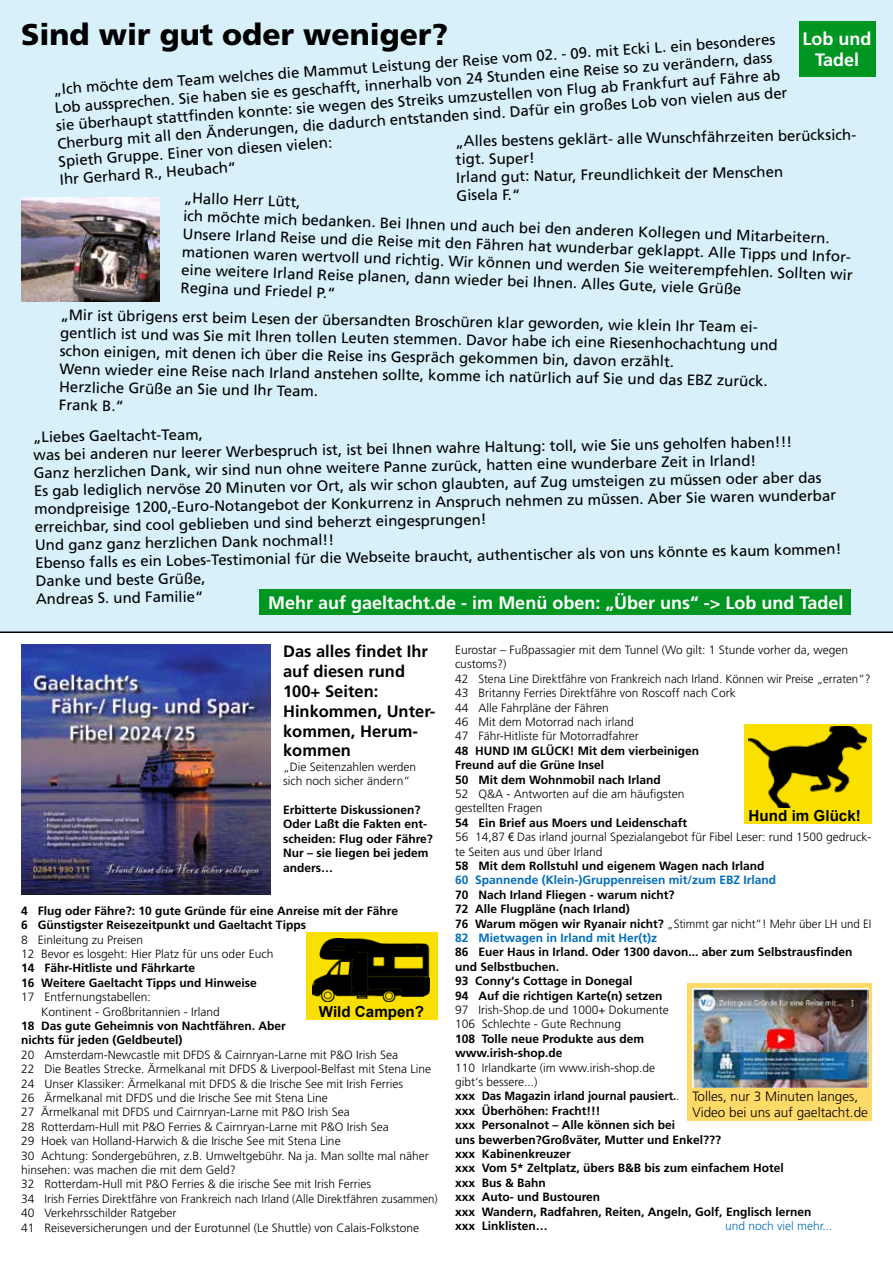
<style>
.page{position:relative;width:893px;height:1263px;background:#fff}
.page>*{position:absolute;margin:0;border:0;box-sizing:border-box;transform-origin:0 0}
.t1{font:900 30px "Frutiger";color:#000}
.t2{font:700 18px/21.6px "Frutiger";color:#fff;text-align:center}
.t3{font:700 16.5px/19.8px "Frutiger";color:#000}
.t4{font:700 15.15px "Arial";color:#000}
.t5{font:15px/18px "Frutiger";color:#000}
.t6{font:300 13.5px/16.2px "Frutiger";color:#000}
.t7{font:300 12px/14.4px "Frutiger";color:#000}
.t8{font:700 12px/14.4px "Frutiger";color:#000}
.t9{font:700 12px "Frutiger";color:#006dbb}
.t10{font:300 12px "Frutiger";color:#006dbb}
.s1{font-weight:700}
.s2{font-family:"Arial Narrow";font-weight:400}
.s3{font-weight:300}
.s4{color:#006dbb}
</style>
<div class="page">
<div style="left:0;top:0;width:893px;height:631px;background:#d7f0fa"></div>
<img style="left:21px;top:197px;width:138px;height:104px">
<img style="left:21px;top:645px;width:249px;height:249px">
<div style="left:687px;top:983px;width:185px;height:138px;background:#ffda69"></div>
<img style="left:692px;top:988px;width:176px;height:99px">
<div style="left:744px;top:724px;width:128px;height:100px;background:#f9e000"></div>
<img style="left:749px;top:726px;width:118px;height:81px">
<div style="left:307px;top:932px;width:131px;height:87px;background:#f9e000"></div>
<img style="left:312px;top:938px;width:117px;height:63px">
<div style="left:259px;top:589px;width:591px;height:25px;background:#009622"></div>
<hr style="left:0;top:631px;width:893px;height:2px;background:#000">
<div style="left:799px;top:21px;width:76px;height:56px;background:#009622"></div>
<h1 class="t1" style="left:21px;top:16px;width:428px">Sind wir gut oder weniger?</h1>
<p class="t2" style="left:803px;top:28px;width:70px">Lob und<br>Tadel</p>
<p class="t5" style="left:53px;top:81px;width:733px;rotate:-4deg">„Ich möchte dem Team welches die Mammut Leistung der Reise vom 02. - 09. mit Ecki L. ein besonderes Lob aussprechen. Sie haben sie es geschafft, innerhalb von 24 Stunden eine Reise so zu verändern, dass sie überhaupt stattfi nden konnte: sie wegen des Streiks umzustellen von Flug ab Frankfurt auf Fähre ab Cherburg mit all den Änderungen, die dadurch entstanden sind. Dafür ein großes Lob von vielen aus der Spieth Gruppe. Einer von diesen vielen:<br>Ihr Gerhard R., Heubach“</p>
<p class="t5" style="left:184px;top:189px;width:672px;rotate:2deg">„Hallo Herr Lütt,<br>ich möchte mich bedanken. Bei Ihnen und auch bei den anderen Kollegen und Mitarbeitern.<br>Unsere Irland Reise und die Reise mit den Fähren hat wunderbar geklappt. Alle Tipps und Infor&shy;mationen waren wertvoll und richtig. Wir können und werden Sie weiterempfehlen. Sollten wir eine weitere Irland Reise planen, dann wieder bei Ihnen. Alles Gute, viele Grüße<br>Regina und Friedel P.“</p>
<p class="t5" style="left:455px;top:132px;width:405px;rotate:-1deg">„Alles bestens geklärt- alle Wunschfährzeiten berücksich&shy;tigt. Super!<br>Irland gut: Natur, Freundlichkeit der Menschen<br>Gisela F.“</p>
<p class="t5" style="left:61px;top:306px;width:719px;rotate:1deg">„Mir ist übrigens erst beim Lesen der übersandten Broschüren klar geworden, wie klein Ihr Team ei&shy;gentlich ist und was Sie mit Ihren tollen Leuten stemmen. Davor habe ich eine Riesenhochachtung und schon einigen, mit denen ich über die Reise ins Gespräch gekommen bin, davon erzählt.<br>Wenn wieder eine Reise nach Irland anstehen sollte, komme ich natürlich auf Sie und das EBZ zurück.<br>Herzliche Grüße an Sie und Ihr Team.<br>Frank B.“</p>
<p class="t5" style="left:33px;top:428px;width:808px;rotate:-1deg">„Liebes Gaeltacht-Team,<br>was bei anderen nur leerer Werbespruch ist, ist bei Ihnen wahre Haltung: toll, wie Sie uns geholfen haben!!!<br>Ganz herzlichen Dank, wir sind nun ohne weitere Panne zurück, hatten eine wunderbare Zeit in Irland!<br>Es gab lediglich nervöse 20 Minuten vor Ort, als wir schon glaubten, auf Zug umsteigen zu müssen oder aber das mondpreisige 1200,-Euro-Notangebot der Konkurrenz in Anspruch nehmen zu müssen. Aber Sie waren wunderbar erreichbar, sind cool geblieben und sind beherzt eingesprungen!<br>Und ganz ganz herzlichen Dank nochmal!!<br>Ebenso falls es ein Lobes-Testimonial für die Webseite braucht, authentischer als von uns könnte es kaum kommen!<br>Danke und beste Grüße,<br>Andreas S. und Familie“</p>
<p class="t2" style="left:268px;top:592px;width:577px">Mehr auf gaeltacht.de - im Menü oben: „Über uns“ -&gt; Lob und Tadel</p>
<p class="t3" style="left:283px;top:642px;width:154px">Das alles findet Ihr auf diesen rund<br>100+ Seiten:<br>Hinkommen, Unter&shy;kommen, Herum&shy;kommen</p>
<p class="t7" style="left:283px;top:759px;width:135px">„Die Seitenzahlen werden sich noch sicher ändern“</p>
<p class="t8" style="left:283px;top:803px;width:151px">Erbitterte Diskussionen?<br>Oder Laßt die Fakten ent&shy;scheiden: Flug oder Fähre?<br>Nur – sie liegen bei jedem anders…</p>
<p class="t8" style="left:21px;top:903px;width:378px">4 Flug oder Fähre?: 10 gute Gründe für eine Anreise mit der Fähre<br>6 Günstigster Reisezeitpunkt und Gaeltacht Tipps</p>
<p class="t7" style="left:21px;top:932px;width:254px">8 Einleitung zu Preisen<br>12 Bevor es losgeht: Hier Platz für uns oder Euch</p>
<p class="t8" style="left:21px;top:961px;width:237px">14 Fähr-Hitliste und Fährkarte<br>16 Weitere Gaeltacht Tipps und Hinweise</p>
<p class="t7" style="left:41px;top:990px;width:180px;text-indent:-20px">17 Entfernungstabellen:<br>Kontinent - Großbritannien - Irland</p>
<p class="t8" style="left:21px;top:1019px;width:266px">18 Das gute Geheimnis von Nachtfähren. Aber nichts für jeden (Geldbeutel)</p>
<p class="t7" style="left:21px;top:1047px;width:418px">20 Amsterdam-Newcastle mit DFDS &amp; Cairnryan-Larne mit P&amp;O Irish Sea<br>22 Die Beatles Strecke. Ärmelkanal mit DFDS &amp; Liverpool-Belfast mit Stena Line 24 Unser Klassiker: Ärmelkanal mit DFDS &amp; die Irische See mit Irish Ferries<br>26 Ärmelkanal mit DFDS und die Irische See mit Stena Line<br>27 Ärmelkanal mit DFDS und Cairnryan-Larne mit P&amp;O Irish Sea<br>28 Rotterdam-Hull mit P&amp;O Ferries &amp; Cairnryan-Larne mit P&amp;O Irish Sea<br>29 Hoek van Holland-Harwich &amp; die Irische See mit Stena Line<br>30 Achtung: Sondergebühren, z.B. Umweltgebühr. Na ja. Man sollte mal näher hinsehen: was machen die mit dem Geld?<br>32 Rotterdam-Hull mit P&amp;O Ferries &amp; die irische See mit Irish Ferries<br>34 Irish Ferries Direktfähre von Frankreich nach Irland (Alle Direktfähren zusammen)<br>40 Verkehrsschilder Ratgeber<br>41 Reiseversicherungen und der Eurotunnel (Le Shuttle) von Calais-Folkstone</p>
<p class="t4" style="left:319px;top:1001px;width:107px">Wild Campen?</p>
<p class="t7" style="left:455px;top:643px;width:417px">Eurostar – Fußpassagier mit dem Tunnel (Wo gilt: 1 Stunde vorher da, wegen customs?)<br>42 Stena Line Direktfähre von Frankreich nach Irland. Können wir Preise „erraten“?<br>43 Britanny Ferries Direktfähre von Roscoff nach Cork<br>44 Alle Fahrpläne der Fähren<br>46 Mit dem Motorrad nach irland<br>47 Fähr-Hitliste für Motorradfahrer</p>
<p class="t8" style="left:455px;top:743px;width:246px">48 HUND IM GLÜCK! Mit dem vierbeinigen<br>Freund auf die Grüne Insel<br>50 Mit dem Wohnmobil nach Irland</p>
<p class="t7" style="left:455px;top:787px;width:231px">52 Q&amp;A - Antworten auf die am häufigsten gestellten Fragen</p>
<p class="t7" style="left:455px;top:816px;width:418px"><span class="s1">54 Ein Brief aus Moers und Leidenschaft<br></span>56 14,87 <span class="s2">€</span> Das irland journal Spezialangebot für Fibel Leser: rund 1500 gedruck&shy;te Seiten aus und über Irland</p>
<p class="t8" style="left:455px;top:859px;width:311px">58 Mit dem Rollstuhl und eigenem Wagen nach Irland</p>
<p class="t9" style="left:455px;top:873px;width:323px">60 Spannende (Klein-)Gruppenreisen mit/zum EBZ Irland</p>
<p class="t8" style="left:455px;top:887px;width:418px">70 Nach Irland Fliegen - warum nicht?<br>72 Alle Flugpläne (nach Irland)<br>76 Warum mögen wir Ryanair nicht? <span class="s3">„Stimmt gar nicht“! Mehr über LH und EI </span><span class="s4">82 Mietwagen in Irland mit Her(t)z</span></p>
<p class="t8" style="left:455px;top:945px;width:399px">86 Euer Haus in Irland. Oder 1300 davon... aber zum Selbstrausfinden und Selbstbuchen.<br>93 Conny‘s Cottage in Donegal<br>94 Auf die richtigen Karte(n) setzen</p>
<p class="t7" style="left:455px;top:1003px;width:215px">97 Irish-Shop.de und 1000+ Dokumente<br>106 Schlechte - Gute Rechnung</p>
<p class="t8" style="left:455px;top:1031px;width:191px">108 Tolle neue Produkte aus dem www.irish-shop.de</p>
<p class="t8" style="left:455px;top:1060px;width:358px"><span class="s3">110 Irlandkarte (im www.irish-shop.de<br>gibt‘s bessere...)<br></span>xxx Das Magazin irland journal pausiert.<span class="s3">.<br></span>xxx Überhöhen: Fracht!!!<br>xxx Personalnot – Alle können sich bei<br>uns bewerben?Großväter, Mutter und Enkel???<br>xxx Kabinenkreuzer<br>xxx Vom 5* Zeltplatz, übers B&amp;B bis zum einfachem Hotel<br>xxx Bus &amp; Bahn<br>xxx Auto- und Bustouren<br>xxx Wandern, Radfahren, Reiten, Angeln, Golf, Englisch lernen xxx Linklisten…</p>
<p class="t4" style="left:749px;top:805px;width:114px">Hund im Glück!</p>
<p class="t6" style="left:692px;top:1088px;width:177px">Tolles, nur 3 Minuten langes,<br>Video bei uns auf gaeltacht.de</p>
<p class="t10" style="left:725px;top:1219px;width:109px">und noch viel mehr...</p>
</div>
